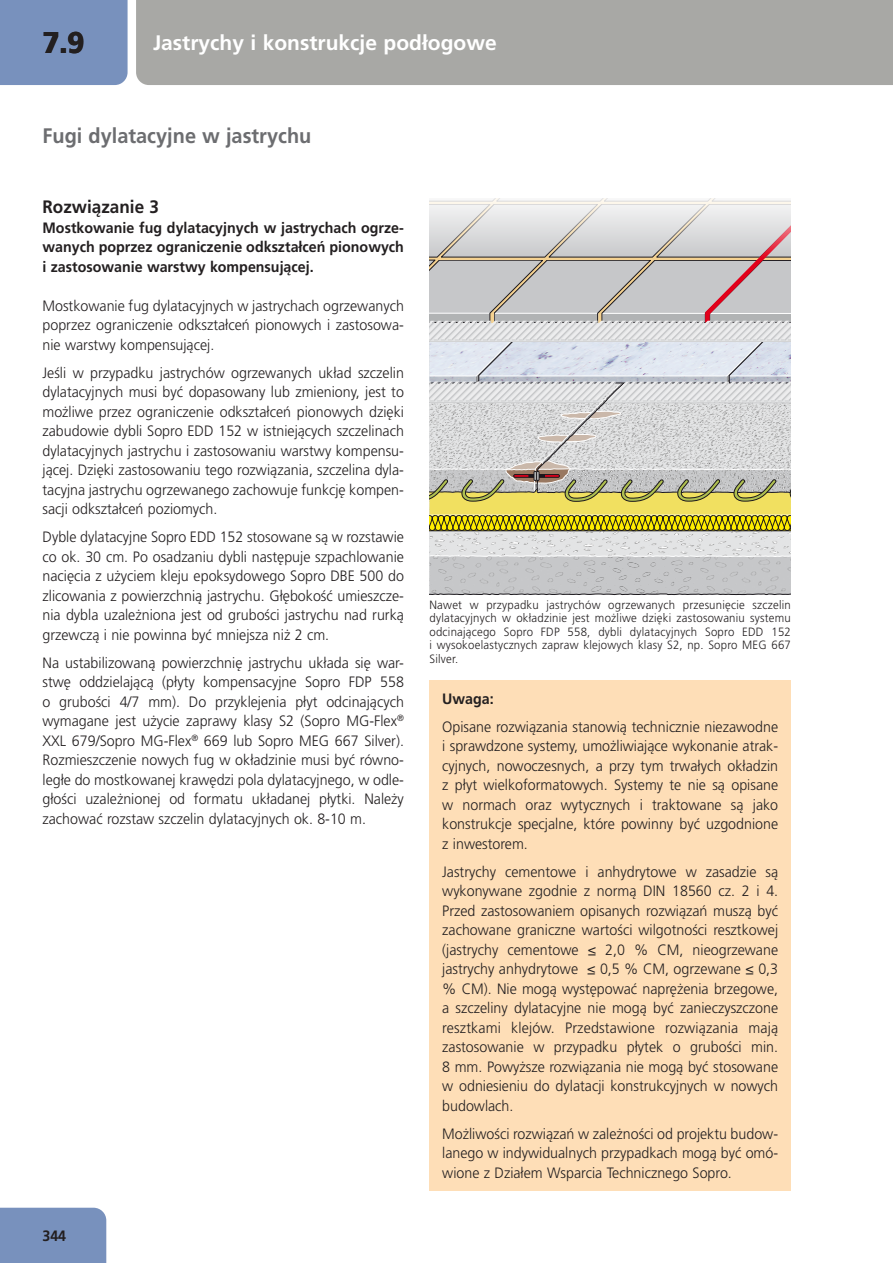
<style>
.page{position:relative;width:893px;height:1263px;background:#fff}
.page>*{position:absolute;margin:0;border:0;box-sizing:border-box;transform-origin:0 0}
._01_Ziffer{font:900 30px "Frutiger LT Com";color:#231f20;scale:.95 1}
.t1{font:700 21px "Frutiger LT Com";color:#fff}
._11_KAP_Überschrift{font:700 21px "Frutiger LT Com";color:#6c6d70;scale:.95 1}
._16_Überschrift{font:700 18px "Frutiger LT Com";color:#231f20;scale:.95 1}
._32_BU_L{font:300 15px/19.5px "Frutiger LT Com";color:#231f20;text-align:justify;scale:.95 1}
._11_copy_10{font:700 15px/19.5px "Frutiger LT Com";color:#231f20;text-align:justify;scale:.95 1}
._32_BU_L-2{font:300 12px/13.5px "Frutiger LT Com";letter-spacing:.02em;color:#231f20;text-align:justify;scale:.95 1}
</style>
<div class="page">
<div style="left:0;top:1208px;width:106px;height:55px;background:#7891bd"></div>
<div style="left:0;top:0;width:128px;height:85px;background:#7891bd"></div>
<div style="left:136px;top:0;width:757px;height:85px;background:#a8a8a5"></div>
<div style="left:429px;top:680px;width:362px;height:510px;background:#fedeb7"></div>
<svg style="left:429px;top:531px;width:362px;height:65px;background:#cdcdcf"></svg>
<svg style="left:429px;top:493px;width:362px;height:22px;background:#f0e063"></svg>
<svg style="left:429px;top:515px;width:362px;height:16px;background:#a79b0e"></svg>
<svg style="left:429px;top:403px;width:107px;height:90px;background:#d4d4d5"></svg>
<svg style="left:536px;top:402px;width:255px;height:92px;background:#d2d2d2"></svg>
<svg style="left:429px;top:479px;width:19px;height:22px"></svg>
<svg style="left:620px;top:479px;width:44px;height:23px"></svg>
<svg style="left:677px;top:479px;width:43px;height:22px"></svg>
<svg style="left:733px;top:479px;width:43px;height:22px"></svg>
<svg style="left:789px;top:479px;width:2px;height:22px"></svg>
<svg style="left:461px;top:462px;width:147px;height:40px;background:#bbb496"></svg>
<hr style="left:605px;top:402px;width:186px;height:1px;background:#c6c7c9">
<hr style="left:429px;top:402px;width:170px;height:1px;background:#c6c7c9">
<svg style="left:429px;top:258px;width:362px;height:144px;background:#cfced1"></svg>
<svg style="left:429px;top:198px;width:362px;height:60px;background:#dbd9d8"></svg>
<hr style="left:892px;top:94px;width:1px;height:1169px;background:#c8dda8">
<p class="_01_Ziffer" style="left:43px;top:24px;width:46px">7.9</p>
<h2 class="t1" style="left:153px;top:30px;width:345px">Jastrychy i konstrukcje podłogowe</h2>
<p class="_11_KAP_Überschrift" style="left:43px;top:124px;width:284px">Fugi dylatacyjne w jastrychu</p>
<p class="_16_Überschrift" style="left:43px;top:197px;width:124px">Rozwiązanie 3</p>
<p class="_11_copy_10" style="left:43px;top:218px;width:382px">Mostkowanie fug dylatacyjnych w jastrychach ogrze&shy;wanych poprzez ograniczenie odkształceń pionowych i zastosowanie warstwy kompensującej.</p>
<p class="_32_BU_L" style="left:43px;top:296px;width:382px">Mostkowanie fug dylatacyjnych w jastrychach ogrzewanych poprzez ograniczenie odkształceń pionowych i zastosowa&shy;nie warstwy kompensującej.</p>
<p class="_32_BU_L" style="left:43px;top:363px;width:382px">Jeśli w przypadku jastrychów ogrzewanych układ szczelin dylatacyjnych musi być dopasowany lub zmieniony, jest to możliwe przez ograniczenie odkształceń pionowych dzięki zabudowie dybli Sopro EDD 152 w istniejących szczelinach dylatacyjnych jastrychu i zastosowaniu warstwy kompensu&shy;jącej. Dzięki zastosowaniu tego rozwiązania, szczelina dyla&shy;tacyjna jastrychu ogrzewanego zachowuje funkcję kompen&shy;sacji odkształceń poziomych.</p>
<p class="_32_BU_L" style="left:43px;top:528px;width:382px">Dyble dylatacyjne Sopro EDD 152 stosowane są w rozstawie co ok. 30 cm. Po osadzaniu dybli następuje szpachlowanie nacięcia z użyciem kleju epoksydowego Sopro DBE 500 do zlicowania z powierzchnią jastrychu. Głębokość umieszcze&shy;nia dybla uzależniona jest od grubości jastrychu nad rurką grzewczą i nie powinna być mniejsza niż 2 cm.</p>
<p class="_32_BU_L" style="left:43px;top:653px;width:382px">Na ustabilizowaną powierzchnię jastrychu układa się war&shy;stwę oddzielającą (płyty kompensacyjne Sopro FDP 558 o grubości 4/7 mm). Do przyklejenia płyt odcinających wymagane jest użycie zaprawy klasy S2 (Sopro MG-Flex<sup>® </sup>XXL 679/Sopro MG-Flex<sup>®</sup> 669 lub Sopro MEG 667 Silver).<br>Rozmieszczenie nowych fug w okładzinie musi być równo&shy;ległe do mostkowanej krawędzi pola dylatacyjnego, w odle&shy;głości uzależnionej od formatu układanej płytki. Należy zachować rozstaw szczelin dylatacyjnych ok. 8-10 m.</p>
<p class="_11_copy_10" style="left:43px;top:1226px;width:26px">344</p>
<p class="_32_BU_L-2" style="left:429px;top:598px;width:382px">Nawet w przypadku jastrychów ogrzewanych przesunięcie szczelin dylatacyjnych w okładzinie jest możliwe dzięki zastosowaniu systemu odcinającego Sopro FDP 558, dybli dylatacyjnych Sopro EDD 152 i wysokoelastycznych zapraw klejowych klasy S2, np. Sopro MEG 667<br>Silver.</p>
<p class="_11_copy_10" style="left:442px;top:689px;width:56px">Uwaga:</p>
<p class="_32_BU_L" style="left:442px;top:717px;width:355px">Opisane rozwiązania stanowią technicznie niezawodne i sprawdzone systemy, umożliwiające wykonanie atrak&shy;cyjnych, nowoczesnych, a przy tym trwałych okładzin z płyt wielkoformatowych. Systemy te nie są opisane w normach oraz wytycznych i traktowane są jako konstrukcje specjalne, które powinny być uzgodnione z inwestorem.</p>
<p class="_32_BU_L" style="left:442px;top:862px;width:355px">Jastrychy cementowe i anhydrytowe w zasadzie są wykonywane zgodnie z normą DIN 18560 cz. 2 i 4.<br>Przed zastosowaniem opisanych rozwiązań muszą być zachowane graniczne wartości wilgotności resztkowej (jastrychy cementowe ≤ 2,0 % CM, nieogrzewane jastrychy anhydrytowe ≤ 0,5 % CM, ogrzewane ≤ 0,3 % CM). Nie mogą występować naprężenia brzegowe, a szczeliny dylatacyjne nie mogą być zanieczyszczone resztkami klejów. Przedstawione rozwiązania mają zastosowanie w przypadku płytek o grubości min.<br>8 mm. Powyższe rozwiązania nie mogą być stosowane w odniesieniu do dylatacji konstrukcyjnych w nowych budowlach.</p>
<p class="_32_BU_L" style="left:442px;top:1124px;width:355px">Możliwości rozwiązań w zależności od projektu budow&shy;lanego w indywidualnych przypadkach mogą być omó&shy;wione z Działem Wsparcia Technicznego Sopro.</p>
</div>
